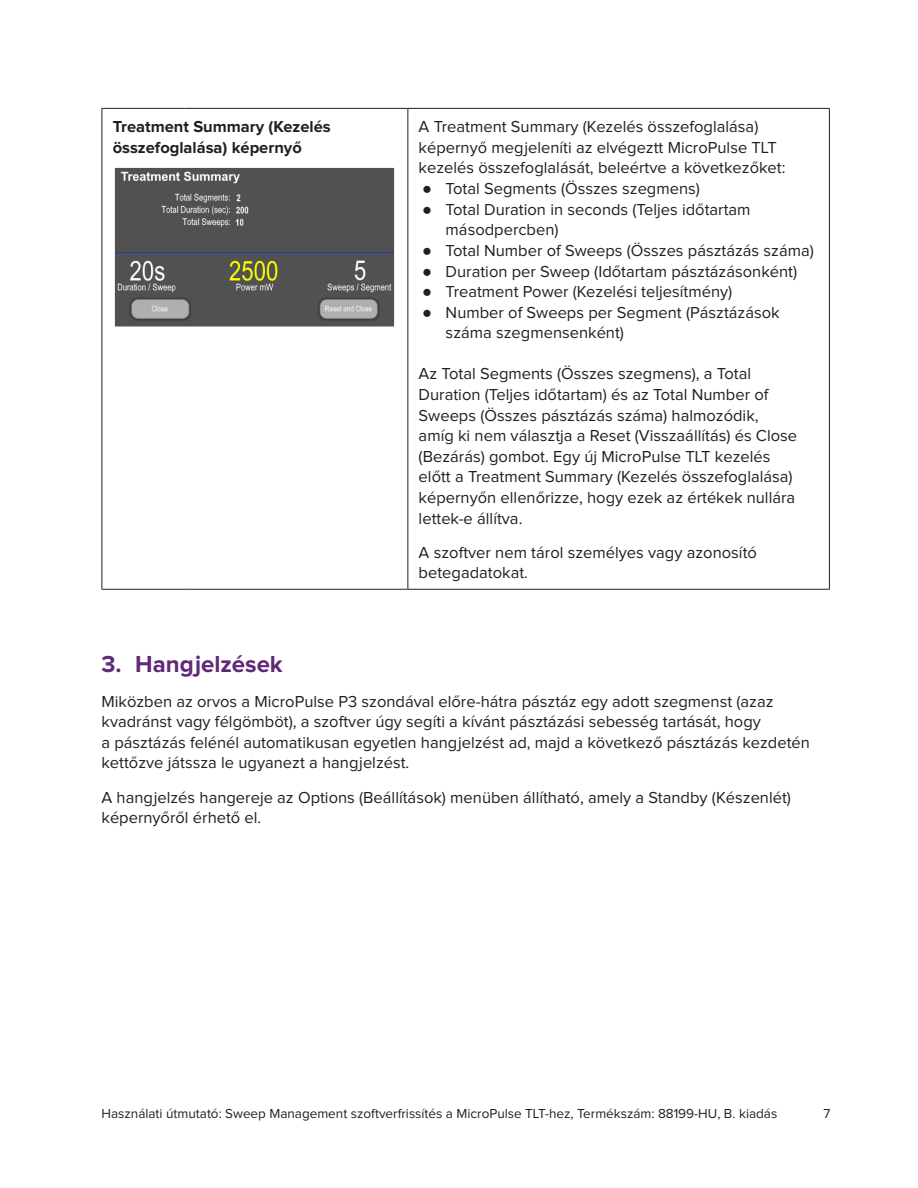
<style>
.page{position:relative;width:918px;height:1188px;background:#fff}
.page>*{position:absolute;margin:0;border:0;box-sizing:border-box;transform-origin:0 0}
.t1{font:700 24px "Proxima Nova";color:#5f2878}
.base_extra_space{font:16.5px/20.7px "Proxima Nova";color:#231f20}
.base{font:16.5px/20.7px "Proxima Nova";color:#231f20}
.base_nospace{font:16.5px/20.7px "Proxima Nova";color:#231f20}
.table1{font:700 16.5px/20.7px "Proxima Nova";color:#231f20}
.t2{font:13.5px "Proxima Nova";color:#231f20}
.s1{font-family:"Arial"}
</style>
<div class="page">
<hr style="left:102px;top:108px;width:83px;height:1px;background:#231f20">
<hr style="left:102px;top:109px;width:1px;height:480px;background:#231f20">
<hr style="left:185px;top:108px;width:223px;height:1px;background:#231f20">
<hr style="left:408px;top:108px;width:422px;height:1px;background:#231f20">
<hr style="left:407px;top:109px;width:1px;height:480px;background:#231f20">
<hr style="left:829px;top:109px;width:1px;height:480px;background:#231f20">
<hr style="left:102px;top:589px;width:83px;height:1px;background:#231f20">
<hr style="left:185px;top:589px;width:223px;height:1px;background:#231f20">
<hr style="left:408px;top:589px;width:422px;height:1px;background:#231f20">
<img style="left:114px;top:167px;width:281px;height:160px">
<p class="table1" style="left:113px;top:117px;width:220px">Treatment Summary (Kezelés összefoglalása) képernyő</p>
<p class="base_nospace" style="left:419px;top:117px;width:368px">A Treatment Summary (Kezelés összefoglalása) képernyő megjeleníti az elvégeztt MicroPulse TLT kezelés összefoglalását, beleértve a következőket:</p>
<p class="base_extra_space" style="left:422px;top:179px;width:279px"><span class="s1">●</span> Total Segments (Összes szegmens)</p>
<p class="base_extra_space" style="left:446px;top:200px;width:306px;text-indent:-23px"><span class="s1">●</span> Total Duration in seconds (Teljes időtartam másodpercben)</p>
<p class="base_extra_space" style="left:422px;top:241px;width:393px"><span class="s1">●</span> Total Number of Sweeps (Összes pásztázás száma)</p>
<p class="base_extra_space" style="left:422px;top:261px;width:376px"><span class="s1">●</span> Duration per Sweep (Időtartam pásztázásonként)</p>
<p class="base_extra_space" style="left:422px;top:282px;width:312px"><span class="s1">●</span> Treatment Power (Kezelési teljesítmény)</p>
<p class="base_extra_space" style="left:446px;top:303px;width:336px;text-indent:-23px"><span class="s1">●</span> Number of Sweeps per Segment (Pásztázások száma szegmensenként)</p>
<p class="base_extra_space" style="left:419px;top:364px;width:380px">Az Total Segments (Összes szegmens), a Total Duration (Teljes időtartam) és az Total Number of Sweeps (Összes pásztázás száma) halmozódik, amíg ki nem választja a Reset (Visszaállítás) és Close (Bezárás) gombot. Egy új MicroPulse TLT kezelés előtt a Treatment Summary (Kezelés összefoglalása) képernyőn ellenőrizze, hogy ezek az értékek nullára lettek-e állítva.</p>
<p class="base" style="left:419px;top:543px;width:340px">A szoftver nem tárol személyes vagy azonosító betegadatokat.</p>
<p class="t1" style="left:102px;top:653px;width:183px">3. Hangjelzések</p>
<p class="base" style="left:102px;top:691px;width:710px">Miközben az orvos a MicroPulse P3 szondával előre-hátra pásztáz egy adott szegmenst (azaz kvadránst vagy félgömböt), a szoftver úgy segíti a kívánt pásztázási sebesség tartását, hogy<br>a pásztázás felénél automatikusan egyetlen hangjelzést ad, majd a következő pásztázás kezdetén kettőzve játssza le ugyanezt a hangjelzést.</p>
<p class="base" style="left:102px;top:787px;width:691px">A hangjelzés hangereje az Options (Beállítások) menüben állítható, amely a Standby (Készenlét) képernyőről érhető el.</p>
<p class="t2" style="left:102px;top:1108px;width:677px">Használati útmutató: Sweep Management szoftverfrissítés a MicroPulse TLT-hez, Termékszám: 88199-HU, B. kiadás</p>
<p class="t2" style="left:824px;top:1108px;width:8px">7</p>
</div>
